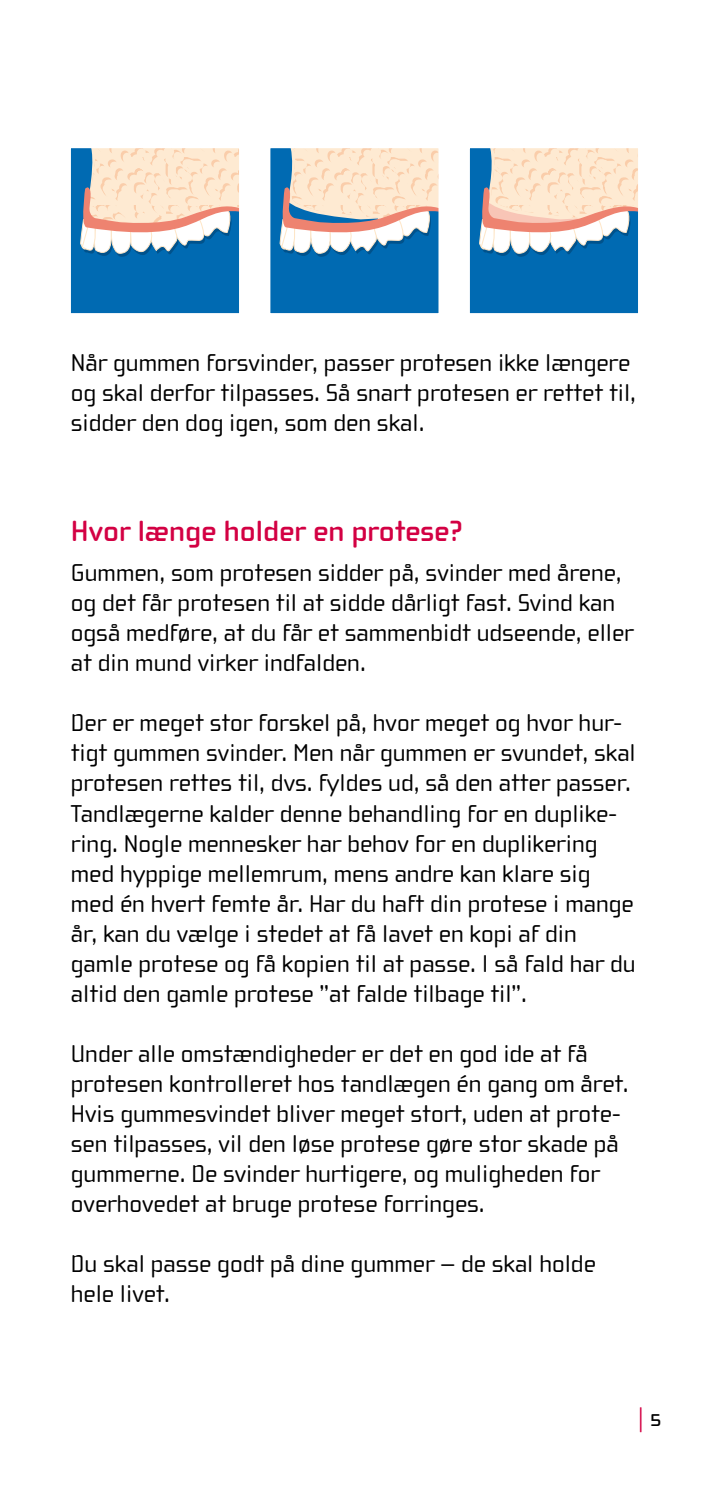
<style>
.page{position:relative;width:709px;height:1489px;background:#fff}
.page>*{position:absolute;margin:0;border:0;box-sizing:border-box;transform-origin:0 0}
.t1{font:700 30px "Cholla Wide OT";color:#d30043}
.t2{font:25px/30px "Cholla Wide OT";color:#000}
.t3{font:25px "Cholla Unicase OT";color:#d30043}
</style>
<div class="page">
<svg style="left:71px;top:148px;width:168px;height:166px;background:#83a7bf"></svg>
<div style="left:267px;top:145px;width:172px;height:171px;background:#006ab2"></div>
<svg style="left:279px;top:149px;width:159px;height:108px"></svg>
<div style="left:264px;top:142px;width:181px;height:177px;border:6px solid #fff"></div>
<svg style="left:469px;top:148px;width:169px;height:166px;background:#84a7bf"></svg>
<p class="t2" style="left:71px;top:348px;width:566px">Når gummen forsvinder, passer protesen ikke længere og skal derfor tilpasses. Så snart protesen er rettet til, sidder den dog igen, som den skal.</p>
<p class="t1" style="left:71px;top:515px;width:393px">Hvor længe holder en protese?</p>
<p class="t2" style="left:71px;top:558px;width:564px">Gummen, som protesen sidder på, svinder med årene, og det får protesen til at sidde dårligt fast. Svind kan også medføre, at du får et sammenbidt udseende, eller at din mund virker indfalden.</p>
<p class="t2" style="left:71px;top:708px;width:566px">Der er meget stor forskel på, hvor meget og hvor hur&shy;tigt gummen svinder. Men når gummen er svundet, skal protesen rettes til, dvs. fyldes ud, så den atter passer.<br>Tandlægerne kalder denne behandling for en duplike&shy;ring. Nogle mennesker har behov for en duplikering med hyppige mellemrum, mens andre kan klare sig med én hvert femte år. Har du haft din protese i mange år, kan du vælge i stedet at få lavet en kopi af din gamle protese og få kopien til at passe. I så fald har du altid den gamle protese ”at falde tilbage til”.</p>
<p class="t2" style="left:71px;top:1038px;width:559px">Under alle omstændigheder er det en god ide at få protesen kontrolleret hos tandlægen én gang om året.<br>Hvis gummesvindet bliver meget stort, uden at prote&shy;sen tilpasses, vil den løse protese gøre stor skade på gummerne. De svinder hurtigere, og muligheden for overhovedet at bruge protese forringes.</p>
<p class="t2" style="left:71px;top:1248px;width:526px">Du skal passe godt på dine gummer – de skal holde hele livet.</p>
<p class="t3" style="left:638px;top:1403px;width:7px">|</p>
</div>
